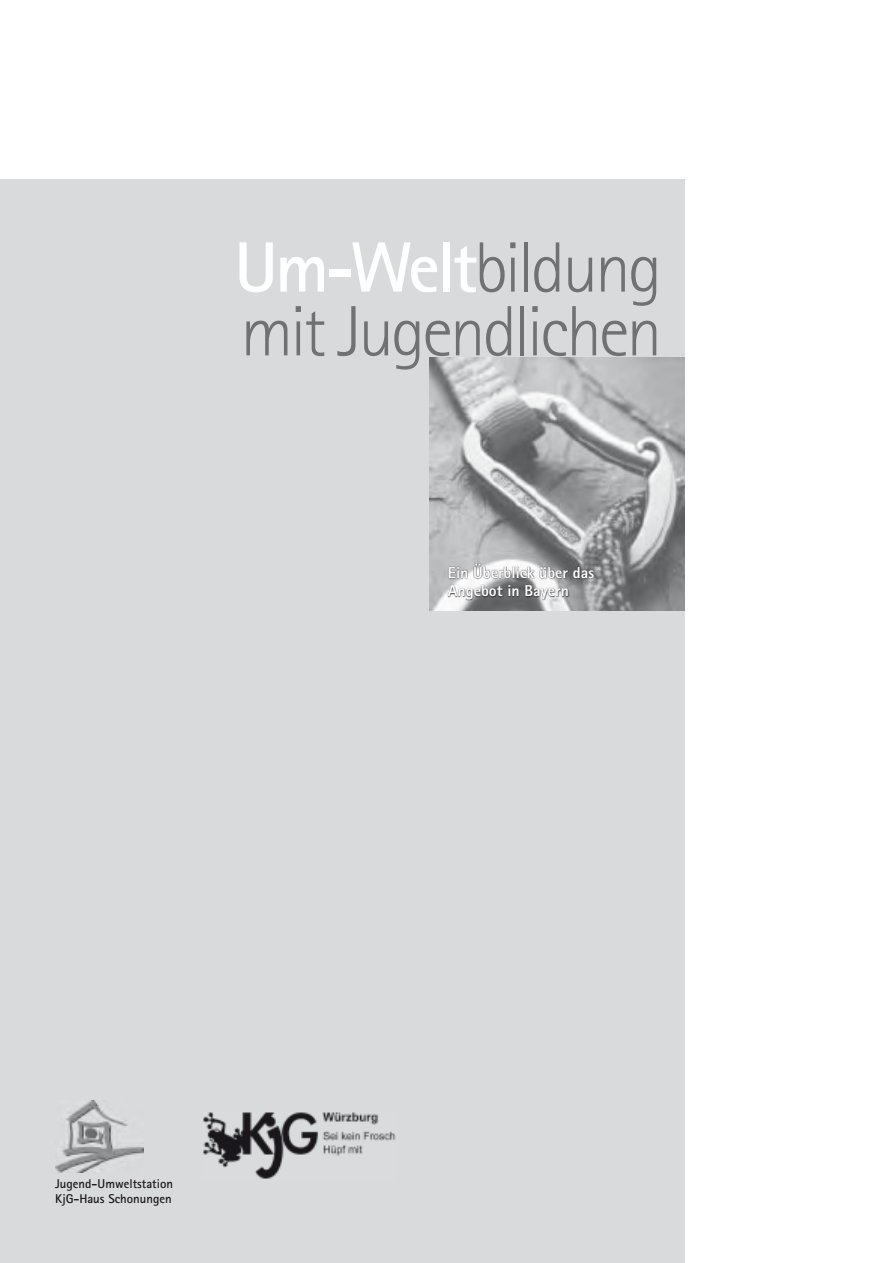
<style>
.page{position:relative;width:893px;height:1263px;background:#fff}
.page>*{position:absolute;margin:0;border:0;box-sizing:border-box;transform-origin:0 0}
.t1{font:300 71.25px/63.8px "Rotis Sans Serif";letter-spacing:-.04em;color:#707173}
.t2{font:800 15.9px/18.5px "Rotis Sans Serif";color:#fff}
.t3{font:700 12.75px/15.3px "Rotis Sans Serif";color:#1a171c}
.s1{font-weight:700;color:#fff}
</style>
<div class="page">
<div style="left:0;top:180px;width:685px;height:1083px;background:#d9dadb"></div>
<img style="left:55px;top:1101px;width:88px;height:72px">
<img style="left:429px;top:357px;width:256px;height:253px">
<svg style="left:446px;top:561px;width:239px;height:50px;background:#8e8e90"></svg>
<img style="left:203px;top:1112px;width:193px;height:67px">
<h1 class="t1" style="left:234px;top:236px;width:429px"><span class="s1">Um-Welt</span>bildung mit Jugendlichen</h1>
<p class="t2" style="left:448px;top:563px;width:148px">Ein Überblick über das<br>Angebot in Bayern</p>
<p class="t3" style="left:55px;top:1176px;width:119px">Jugend-Umweltstation<br>KjG-Haus Schonungen</p>
</div>
